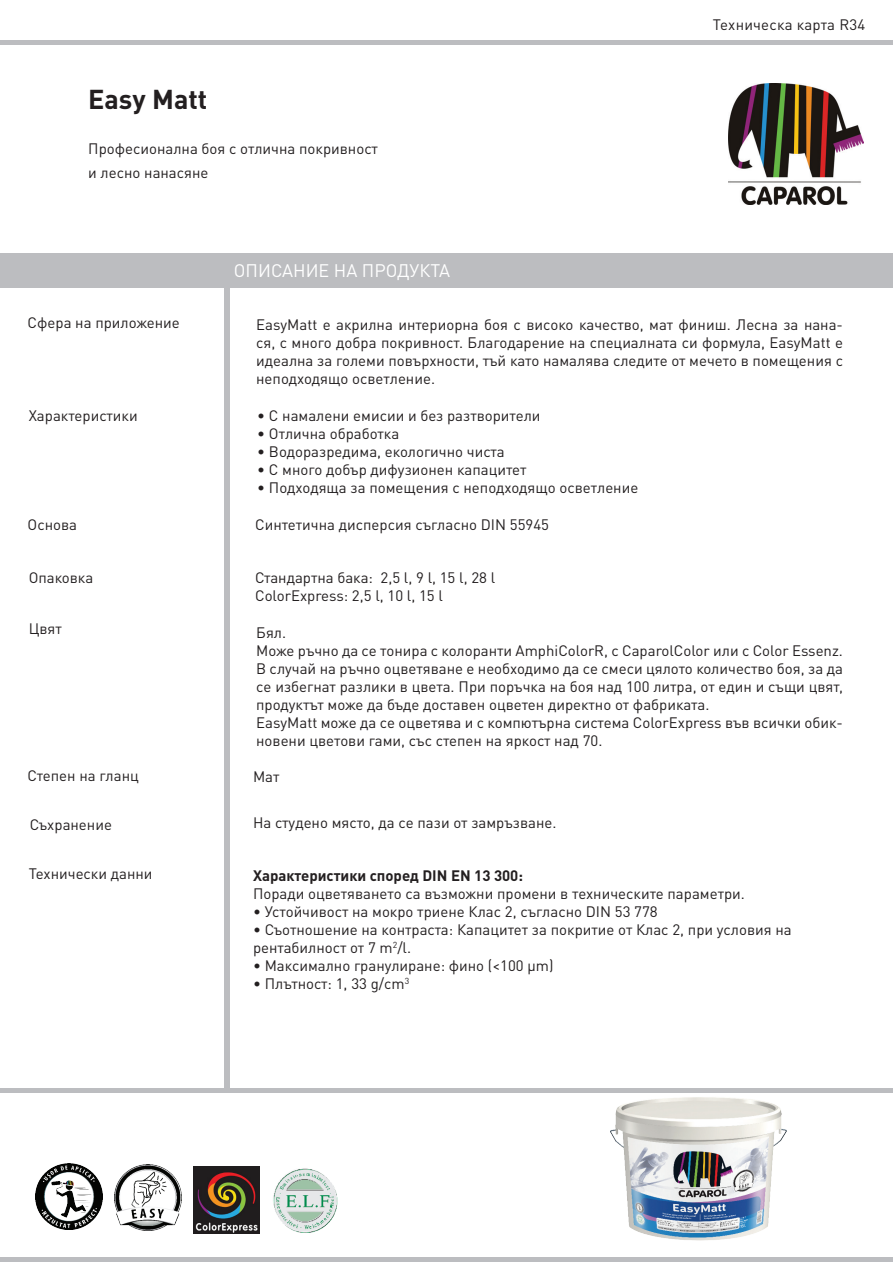
<style>
.page{position:relative;width:893px;height:1263px;background:#fff}
.page>*{position:absolute;margin:0;border:0;box-sizing:border-box;transform-origin:0 0}
.t1{font:700 27px "DIN Pro";color:#231f20}
.t2{font:18px "DIN Pro";color:#fff}
.t3{font:15px/18px "DIN Pro";color:#231f20}
.t4{font:700 15px "DIN Pro";color:#231f20}
</style>
<div class="page">
<div style="left:0;top:40px;width:893px;height:5px;background:#bcbdc0"></div>
<div style="left:0;top:253px;width:893px;height:35px;background:#bcbdc0"></div>
<img style="left:728px;top:84px;width:135px;height:120px">
<div style="left:224px;top:261px;width:6px;height:830px;background:#bcbdc0"></div>
<hr style="left:0;top:1089px;width:893px;height:4px;background:#bcbdc0">
<hr style="left:0;top:1258px;width:893px;height:4px;background:#bcbdc0">
<img style="left:610px;top:1097px;width:177px;height:144px">
<img style="left:36px;top:1163px;width:66px;height:67px">
<img style="left:114px;top:1164px;width:67px;height:67px">
<img style="left:193px;top:1166px;width:67px;height:67px">
<img style="left:273px;top:1168px;width:65px;height:65px">
<h1 class="t1" style="left:88px;top:80px;width:121px">Easy Matt</h1>
<p class="t3" style="left:88px;top:136px;width:291px;line-height:24px">Професионална боя с отлична покривност и лесно нанасяне</p>
<p class="t2" style="left:234px;top:258px;width:218px">ОПИСАНИЕ НА ПРОДУКТА</p>
<p class="t3" style="left:713px;top:14px;width:154px">Техническа карта R34</p>
<p class="t3" style="left:28px;top:313px;width:154px">Сфера на приложение</p>
<p class="t3" style="left:256px;top:315px;width:588px;text-align:justify">EasyMatt е акрилна интериорна боя с високо качество, мат финиш. Лесна за нана&shy;ся, с много добра покривност. Благодарение на специалната си формула, EasyMatt е идеална за големи повърхности, тъй като намалява следите от мечето в помещения с неподходящо осветление.</p>
<p class="t3" style="left:29px;top:406px;width:110px">Характеристики</p>
<p class="t3" style="left:257px;top:406px;width:285px">• С намалени емисии и без разтворители</p>
<p class="t3" style="left:257px;top:424px;width:144px">• Отлична обработка</p>
<p class="t3" style="left:257px;top:442px;width:249px">• Водоразредима, екологично чиста</p>
<p class="t3" style="left:257px;top:460px;width:271px">• С много добър дифузионен капацитет</p>
<p class="t3" style="left:257px;top:478px;width:383px">• Подходяща за помещения с неподходящо осветление</p>
<p class="t3" style="left:28px;top:515px;width:51px">Основа</p>
<p class="t3" style="left:255px;top:515px;width:295px">Синтетична дисперсия съгласно DIN 55945</p>
<p class="t3" style="left:29px;top:568px;width:66px">Опаковка</p>
<p class="t3" style="left:255px;top:568px;width:242px">Стандартна бака: 2,5 l, 9 l, 15 l, 28 l<br>ColorExpress: 2,5 l, 10 l, 15 l</p>
<p class="t3" style="left:29px;top:619px;width:35px">Цвят</p>
<p class="t3" style="left:256px;top:623px;width:588px">Бял.<br>Може ръчно да се тонира с колоранти AmphiColorR, с CaparolColor или с Color Essenz.<br>В случай на ръчно оцветяване е необходимо да се смеси цялото количество боя, за да се избегнат разлики в цвета. При поръчка на боя над 100 литра, от един и същи цвят, продуктът може да бъде доставен оцветен директно от фабриката.<br>EasyMatt може да се оцветява и с компютърна система ColorExpress във всички обик&shy;новени цветови гами, със степен на яркост над 70.</p>
<p class="t3" style="left:28px;top:766px;width:113px">Степен на гланц</p>
<p class="t3" style="left:253px;top:767px;width:28px">Мат</p>
<p class="t3" style="left:30px;top:815px;width:84px">Съхранение</p>
<p class="t3" style="left:253px;top:813px;width:305px">На студено място, да се пази от замръзване.</p>
<p class="t3" style="left:29px;top:864px;width:125px">Технически данни</p>
<p class="t4" style="left:253px;top:865px;width:272px">Характеристики според DIN EN 13 300:</p>
<p class="t3" style="left:253px;top:884px;width:493px">Поради оцветяването са възможни промени в техническите параметри.</p>
<p class="t3" style="left:253px;top:902px;width:406px">• Устойчивост на мокро триене Клас 2, съгласно DIN 53 778</p>
<p class="t3" style="left:253px;top:920px;width:540px">• Съотношение на контраста: Капацитет за покритие от Клас 2, при условия на рентабилност от 7 m<sup>2</sup>/l.</p>
<p class="t3" style="left:253px;top:956px;width:302px">• Максимално гранулиране: фино (&lt;100 μm)</p>
<p class="t3" style="left:253px;top:974px;width:158px">• Плътност: 1, 33 g/cm<sup>3</sup></p>
</div>
